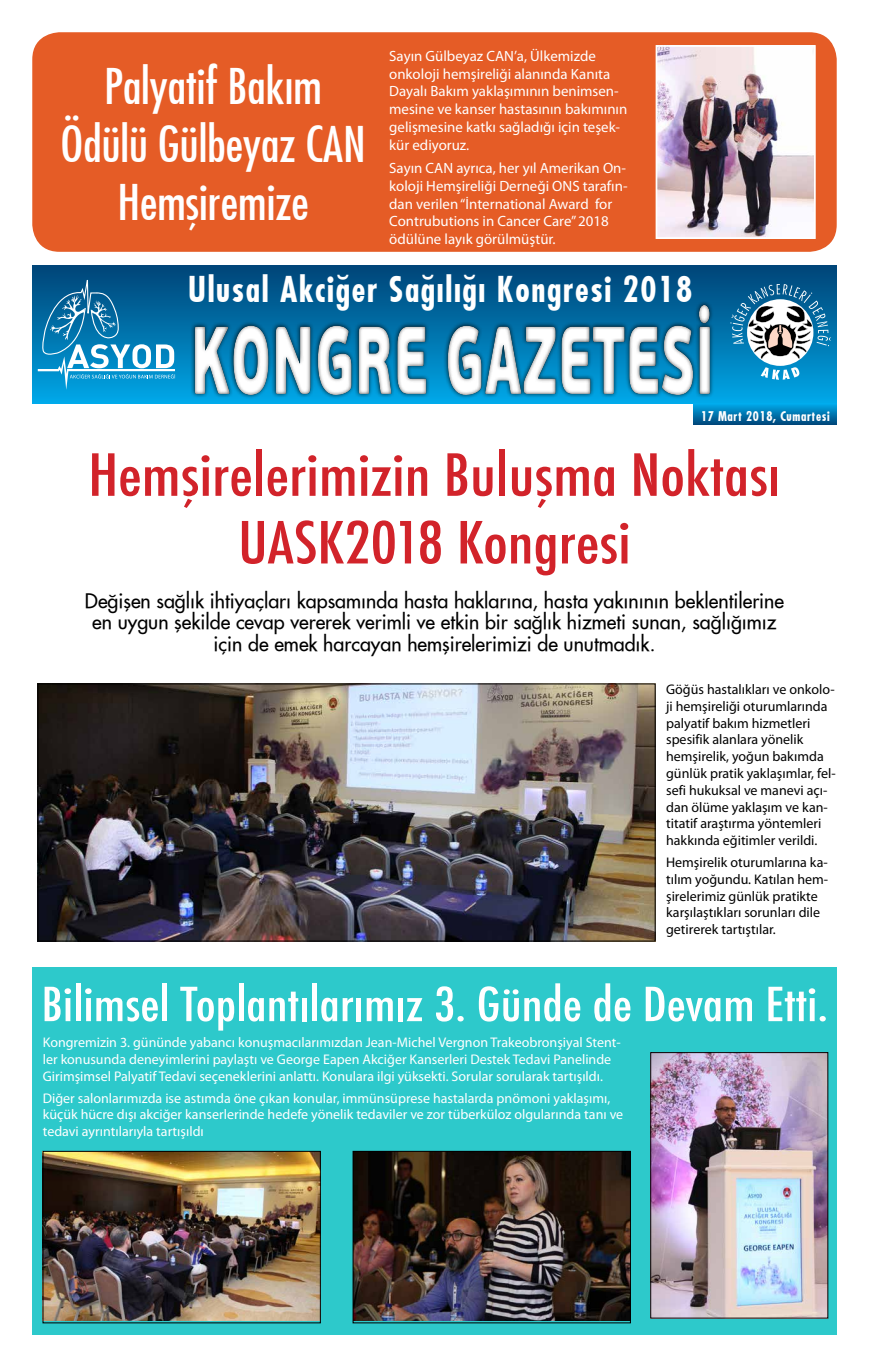
<style>
.page{position:relative;width:869px;height:1367px;background:#fff}
.page>*{position:absolute;margin:0;border:0;box-sizing:border-box;transform-origin:0 0}
.t1{font:900 96.08px "PF Beau Sans Pro";color:#fff;scale:.58 1}
.t2{font:500 condensed 56.35px/67.6px "Futura";color:#d2232a;text-align:center;scale:1.13 1}
.t3{font:48.12px/57.8px "Futura Condensed";color:#fff;text-align:center}
.t4{font:500 condensed 45.68px "Futura";color:#fff;scale:1.13 1}
.t5{font:700 condensed 34.82px "Futura";letter-spacing:.05em;color:#fff;scale:.94 1}
.t6{font:19.6px/21.3px "Futura";color:#000;text-align:center}
.t7{font:14.88px/17.8px "Myriad Pro";color:#fff}
.t8{font:14px/16.8px "Myriad Pro";color:#fff}
.t9{font:14px/16.8px "Myriad Pro";color:#000}
.t10{font:700 condensed 13.12px "Futura";letter-spacing:.05em;color:#fff;scale:.94 1}
</style>
<div class="page">
<div style="left:32px;top:265px;width:804px;height:139px;background:linear-gradient(to bottom,#004375,#00a8e8)"></div>
<div style="left:693px;top:404px;width:143px;height:20px;background:linear-gradient(to bottom,#00a6e6,#004e83)"></div>
<div style="left:32px;top:32px;width:804px;height:220px;background:#e55c26;border-radius:27px"></div>
<div style="left:176px;top:298px;width:636px;height:127px;background:#000;opacity:.75"></div>
<svg style="left:38px;top:280px;width:137px;height:110px;background:#2889b9"></svg>
<div style="left:746px;top:299px;width:67px;height:67px;background:#fff;border-radius:50%"></div>
<svg style="left:730px;top:284px;width:100px;height:75px"></svg>
<svg style="left:760px;top:367px;width:39px;height:13px"></svg>
<img style="left:658px;top:48px;width:154px;height:188px">
<div style="left:655px;top:45px;width:160px;height:194px;border:2px solid #fff"></div>
<img style="left:39px;top:685px;width:614px;height:254px">
<div style="left:37px;top:683px;width:618px;height:258px;border:1px solid #000"></div>
<div style="left:32px;top:967px;width:804px;height:367px;background:#2dc9cb"></div>
<img style="left:652px;top:1054px;width:173px;height:262px">
<div style="left:650px;top:1052px;width:177px;height:266px;border:1px solid #000"></div>
<img style="left:45px;top:1153px;width:273px;height:167px">
<div style="left:43px;top:1151px;width:277px;height:172px;border:1px solid #000"></div>
<img style="left:355px;top:1153px;width:273px;height:167px">
<div style="left:353px;top:1151px;width:277px;height:172px;border:1px solid #000"></div>
<h3 class="t3" style="left:60px;top:56px;width:306px">Palyatif Bakım<br>Ödülü Gülbeyaz CAN<br>Hemşiremize</h3>
<p class="t7" style="left:389px;top:47px;width:239px">Sayın Gülbeyaz CAN’a, Ülkemizde onkoloji hemşireliği alanında Kanıta Dayalı Bakım yaklaşımının benimsen&shy;mesine ve kanser hastasının bakımının gelişmesine katkı sağladığı için teşek&shy;kür ediyoruz.</p>
<p class="t7" style="left:389px;top:159px;width:240px">Sayın CAN ayrıca, her yıl Amerikan On&shy;koloji Hemşireliği Derneği ONS tarafın&shy;dan verilen “İnternational Award for Contrubutions in Cancer Care” 2018 ödülüne layık görülmüştür.</p>
<h3 class="t5" style="left:188px;top:267px;width:537px">Ulusal Akciğer Sağılığı Kongresi 2018</h3>
<h1 class="t1" style="left:190px;top:298px;width:904px">KONGRE GAZETESİ</h1>
<p class="t10" style="left:700px;top:407px;width:138px">17 Mart 2018, Cumartesi</p>
<h2 class="t2" style="left:88px;top:441px;width:614px">Hemşirelerimizin Buluşma Noktası<br>UASK2018 Kongresi</h2>
<h3 class="t6" style="left:85px;top:590px;width:700px">Değişen sağlık ihtiyaçları kapsamında hasta haklarına, hasta yakınının beklentilerine en uygun şekilde cevap vererek verimli ve etkin bir sağlık hizmeti sunan, sağlığımız için de emek harcayan hemşirelerimizi de unutmadık.</h3>
<p class="t9" style="left:665px;top:681px;width:171px">Göğüs hastalıkları ve onkolo&shy;ji hemşireliği oturumlarında palyatif bakım hizmetleri spesifik alanlara yönelik hemşirelik, yoğun bakımda günlük pratik yaklaşımlar, fel&shy;sefi hukuksal ve manevi açı&shy;dan ölüme yaklaşım ve kan&shy;titatif araştırma yöntemleri hakkında eğitimler verildi.</p>
<p class="t9" style="left:665px;top:853px;width:163px">Hemşirelik oturumlarına ka&shy;tılım yoğundu. Katılan hem&shy;şirelerimiz günlük pratikte karşılaştıkları sorunları dile getirerek tartıştılar.</p>
<h3 class="t4" style="left:42px;top:975px;width:697px">Bilimsel Toplantılarımız 3. Günde de Devam Etti.</h3>
<p class="t8" style="left:43px;top:1034px;width:579px">Kongremizin 3. gününde yabancı konuşmacılarımızdan Jean-Michel Vergnon Trakeobronşiyal Stent&shy;ler konusunda deneyimlerini paylaştı ve George Eapen Akciğer Kanserleri Destek Tedavi Panelinde<br>Girimşimsel Palyatif Tedavi seçeneklerini anlattı. Konulara ilgi yüksekti. Sorular sorularak tartışıldı.</p>
<p class="t8" style="left:43px;top:1089px;width:581px">Diğer salonlarımızda ise astımda öne çıkan konular, immünsüprese hastalarda pnömoni yaklaşımı, küçük hücre dışı akciğer kanserlerinde hedefe yönelik tedaviler ve zor tüberküloz olgularında tanı ve tedavi ayrıntılarıyla tartışıldı</p>
</div>
